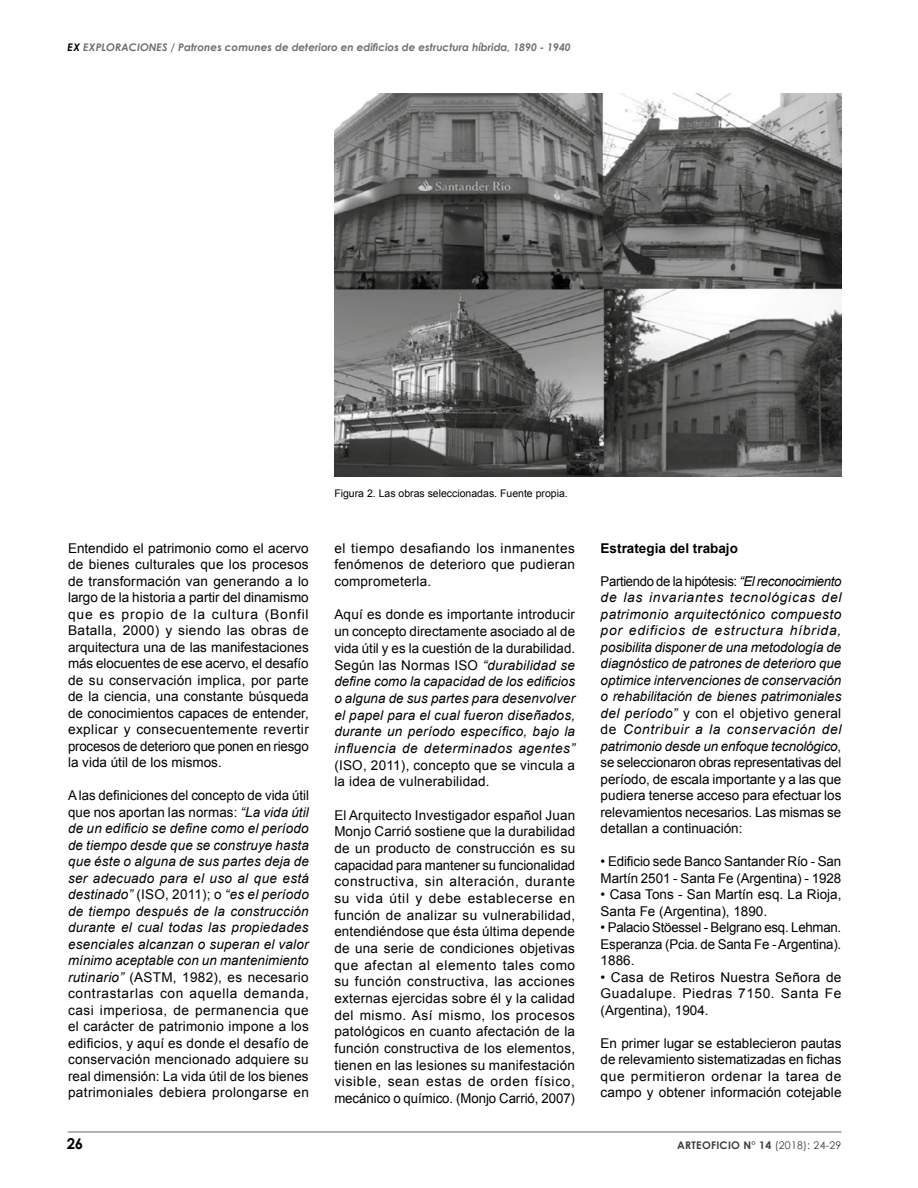
<style>
.page{position:relative;width:918px;height:1188px;background:#fff}
.page>*{position:absolute;margin:0;border:0;box-sizing:border-box;transform-origin:0 0}
.t1{font:700 15px "Century Gothic";color:#000}
.t2{font:13.5px/16.5px "Arial";letter-spacing:.005em;color:#000;text-align:justify}
.t3{font:italic 13.5px/16.5px "Arial";letter-spacing:.02em;color:#000;text-align:justify}
.t4{font:700 13.5px "Arial";color:#000}
.t5{font:italic 700 10.5px "Century Gothic";color:#706f6f}
.t6{font:10.5px "Arial";color:#000}
.t7{font:700 10.5px "Century Gothic";letter-spacing:.025em;color:#3c3c3b}
.s1{color:#000}
.s2{font-style:italic}
.s3{font-style:normal}
.s4{font-weight:400}
</style>
<div class="page">
<hr style="left:68px;top:1132px;width:773px;height:1px;background:#000">
<img style="left:334px;top:93px;width:507px;height:384px">
<p class="t5" style="left:68px;top:41px;width:505px"><span class="s1">EX</span> EXPLORACIONES / Patrones comunes de deterioro en edificios de estructura híbrida, 1890 - 1940</p>
<p class="t2" style="left:68px;top:540px;width:242px">Entendido el patrimonio como el acervo de bienes culturales que los procesos de transformación van generando a lo largo de la historia a partir del dinamismo que es propio de la cultura (Bonfil Batalla, 2000) y siendo las obras de arquitectura una de las manifestaciones más elocuentes de ese acervo, el desafío de su conservación implica, por parte de la ciencia, una constante búsqueda de conocimientos capaces de entender, explicar y consecuentemente revertir procesos de deterioro que ponen en riesgo la vida útil de los mismos.</p>
<p class="t2" style="left:68px;top:787px;width:242px">A las definiciones del concepto de vida útil que nos aportan las normas: <span class="s2">“La vida útil de un edificio se define como el período de tiempo desde que se construye hasta que éste o alguna de sus partes deja de ser adecuado para el uso al que está destinado”</span> (ISO, 2011); o <span class="s2">“es el período de tiempo después de la construcción durante el cual todas las propiedades esenciales alcanzan o superan el valor mínimo aceptable con un mantenimiento rutinario”</span> (ASTM, 1982), es necesario contrastarlas con aquella demanda, casi imperiosa, de permanencia que el carácter de patrimonio impone a los edificios, y aquí es donde el desafío de conservación mencionado adquiere su real dimensión: La vida útil de los bienes patrimoniales debiera prolongarse en</p>
<p class="t1" style="left:67px;top:1135px;width:18px">26</p>
<p class="t6" style="left:334px;top:486px;width:235px">Figura 2. Las obras seleccionadas. Fuente propia.</p>
<p class="t2" style="left:334px;top:540px;width:242px">el tiempo desafiando los inmanentes fenómenos de deterioro que pudieran comprometerla.</p>
<p class="t3" style="left:334px;top:607px;width:242px"><span class="s3">Aquí es donde es importante introducir un concepto directamente asociado al de vida útil y es la cuestión de la durabilidad.<br>Según las Normas ISO</span> “durabilidad se define como la capacidad de los edificios o alguna de sus partes para desenvolver el papel para el cual fueron diseñados, durante un período específico, bajo la influencia de determinados agentes”</p>
<p class="t2" style="left:334px;top:757px;width:242px">(ISO, 2011), concepto que se vincula a la idea de vulnerabilidad.</p>
<p class="t2" style="left:334px;top:807px;width:242px">El Arquitecto Investigador español Juan Monjo Carrió sostiene que la durabilidad de un producto de construcción es su capacidad para mantener su funcionalidad constructiva, sin alteración, durante su vida útil y debe establecerse en función de analizar su vulnerabilidad, entendiéndose que ésta última depende de una serie de condiciones objetivas que afectan al elemento tales como su función constructiva, las acciones externas ejercidas sobre él y la calidad del mismo. Así mismo, los procesos patológicos en cuanto afectación de la función constructiva de los elementos, tienen en las lesiones su manifestación visible, sean estas de orden físico, mecánico o químico. (Monjo Carrió, 2007)</p>
<p class="t4" style="left:601px;top:539px;width:139px">Estrategia del trabajo</p>
<p class="t3" style="left:601px;top:573px;width:242px"><span class="s3">Partiendo de la hipótesis:</span> “El reconocimiento de las invariantes tecnológicas del patrimonio arquitectónico compuesto por edificios de estructura híbrida, posibilita disponer de una metodología de diagnóstico de patrones de deterioro que optimice intervenciones de conservación o rehabilitación de bienes patrimoniales del período” <span class="s3">y con el objetivo general de</span> Contribuir a la conservación del patrimonio desde un enfoque tecnológico<span class="s3">, se seleccionaron obras representativas del período, de escala importante y a las que pudiera tenerse acceso para efectuar los relevamientos necesarios. Las mismas se detallan a continuación:</span></p>
<p class="t2" style="left:601px;top:853px;width:242px">• Edificio sede Banco Santander Río - San<br>Martín 2501 - Santa Fe (Argentina) - 1928</p>
<p class="t2" style="left:601px;top:886px;width:242px">• Casa Tons - San Martín esq. La Rioja,<br>Santa Fe (Argentina), 1890.</p>
<p class="t2" style="left:601px;top:919px;width:242px">• Palacio Stöessel - Belgrano esq. Lehman.<br>Esperanza (Pcia. de Santa Fe - Argentina).<br>1886.</p>
<p class="t2" style="left:601px;top:969px;width:242px">• Casa de Retiros Nuestra Señora de Guadalupe. Piedras 7150. Santa Fe (Argentina), 1904.</p>
<p class="t2" style="left:601px;top:1035px;width:242px">En primer lugar se establecieron pautas de relevamiento sistematizadas en fichas que permitieron ordenar la tarea de campo y obtener información cotejable</p>
<p class="t7" style="left:677px;top:1139px;width:166px">ARTEOFICIO N° 14 <span class="s4">(2018): 24-29</span></p>
</div>
